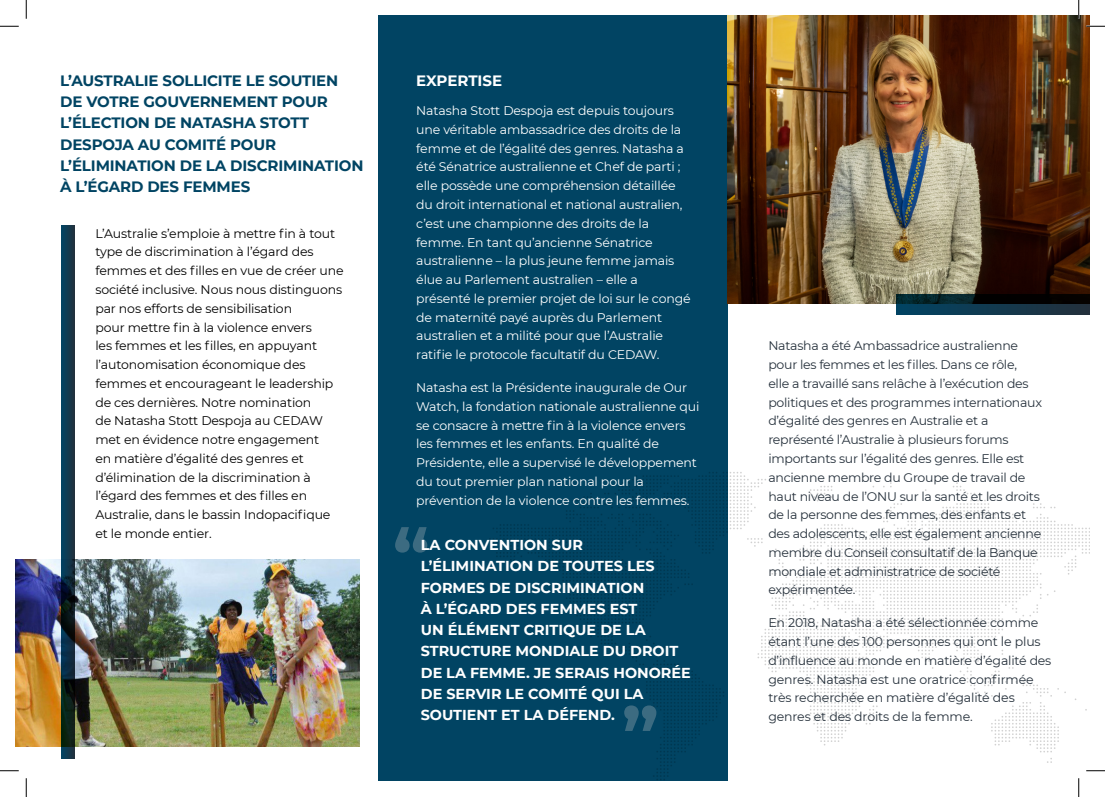
<style>
.page{position:relative;width:1105px;height:797px;background:#fff}
.page>*{position:absolute;margin:0;border:0;box-sizing:border-box;transform-origin:0 0}
.t1{font:700 75px "Montserrat";color:#c9c9c9}
.Feature{font:700 15px/21.2px "Montserrat";letter-spacing:-.01em;color:#014463}
.Feature-2{font:700 15px "Montserrat";letter-spacing:-.005em;color:#fff}
.Feature-3{font:700 14.38px/21.2px "Montserrat";color:#fff}
.Body_small{font:12.5px/18.8px "Montserrat";letter-spacing:-.01em;color:#fff}
.Body_small-2{font:12.5px/18.8px "Montserrat";letter-spacing:-.02em;color:#25303b}
.Body{font:12.5px/18.8px "Montserrat";letter-spacing:-.01em;color:#000}
</style>
<div class="page">
<svg style="left:61px;top:226px;width:14px;height:532px;background:#113a50"></svg>
<div style="left:378px;top:16px;width:349px;height:764px;background:#014463"></div>
<img style="left:727px;top:16px;width:362px;height:288px">
<svg style="left:896px;top:294px;width:193px;height:20px;background:#0a2530"></svg>
<img style="left:16px;top:559px;width:343px;height:188px">
<svg style="left:0;top:25px;width:19px;height:2px"></svg>
<svg style="left:1086px;top:25px;width:19px;height:2px"></svg>
<svg style="left:0;top:770px;width:19px;height:1px"></svg>
<svg style="left:25px;top:0;width:2px;height:19px"></svg>
<svg style="left:25px;top:778px;width:2px;height:19px"></svg>
<svg style="left:1078px;top:0;width:1px;height:19px"></svg>
<svg style="left:489px;top:472px;width:616px;height:325px"></svg>
<p class="Feature" style="left:60px;top:69px;width:305px">L’AUSTRALIE SOLLICITE LE SOUTIEN<br>DE VOTRE GOUVERNEMENT POUR<br>L’ÉLECTION DE NATASHA STOTT<br>DESPOJA AU COMITÉ POUR<br>L’ÉLIMINATION DE LA DISCRIMINATION<br>À L’ÉGARD DES FEMMES</p>
<p class="Body" style="left:95px;top:223px;width:250px">L’Australie s’emploie à mettre fin à tout type de discrimination à l’égard des femmes et des filles en vue de créer une société inclusive. Nous nous distinguons par nos efforts de sensibilisation<br>pour mettre fin à la violence envers<br>les femmes et les filles, en appuyant l’autonomisation économique des femmes et encourageant le leadership de ces dernières. Notre nomination<br>de Natasha Stott Despoja au CEDAW met en évidence notre engagement<br>en matière d’égalité des genres et d’élimination de la discrimination à l’égard des femmes et des filles en Australie, dans le bassin Indopacifique et le monde entier.</p>
<p class="Feature-2" style="left:416px;top:70px;width:87px">EXPERTISE</p>
<p class="Body_small" style="left:416px;top:101px;width:276px">Natasha Stott Despoja est depuis toujours une véritable ambassadrice des droits de la femme et de l’égalité des genres. Natasha a été Sénatrice australienne et Chef de parti ; elle possède une compréhension détaillée du droit international et national australien, c’est une championne des droits de la femme. En tant qu’ancienne Sénatrice australienne – la plus jeune femme jamais élue au Parlement australien – elle a présenté le premier projet de loi sur le congé de maternité payé auprès du Parlement australien et a milité pour que l’Australie ratifie le protocole facultatif du CEDAW.</p>
<p class="Body_small" style="left:416px;top:378px;width:285px">Natasha est la Présidente inaugurale de Our Watch, la fondation nationale australienne qui se consacre à mettre fin à la violence envers les femmes et les enfants. En qualité de Présidente, elle a supervisé le développement du tout premier plan national pour la prévention de la violence contre les femmes.</p>
<h1 class="t1" style="left:393px;top:502px;width:39px">“</h1>
<p class="Feature-3" style="left:421px;top:533px;width:271px">LA CONVENTION SUR<br>L’ÉLIMINATION DE TOUTES LES<br>FORMES DE DISCRIMINATION<br>À L’ÉGARD DES FEMMES EST<br>UN ÉLÉMENT CRITIQUE DE LA<br>STRUCTURE MONDIALE DU DROIT<br>DE LA FEMME. JE SERAIS HONORÉE<br>DE SERVIR LE COMITÉ QUI LA<br>SOUTIENT ET LA DÉFEND.</p>
<h1 class="t1" style="left:659px;top:756px;width:39px;rotate:-180deg">“</h1>
<p class="Body_small-2" style="left:768px;top:336px;width:275px">Natasha a été Ambassadrice australienne pour les femmes et les filles. Dans ce rôle,<br>elle a travaillé sans relâche à l’exécution des politiques et des programmes internationaux d’égalité des genres en Australie et a représenté l’Australie à plusieurs forums importants sur l’égalité des genres. Elle est ancienne membre du Groupe de travail de haut niveau de l’ONU sur la santé et les droits de la personne des femmes, des enfants et des adolescents, elle est également ancienne membre du Conseil consultatif de la Banque mondiale et administratrice de société expérimentée.</p>
<p class="Body_small-2" style="left:768px;top:613px;width:285px">En 2018, Natasha a été sélectionnée comme étant l’une des 100 personnes qui ont le plus d’influence au monde en matière d’égalité des genres. Natasha est une oratrice confirmée très recherchée en matière d’égalité des genres et des droits de la femme.</p>
</div>
